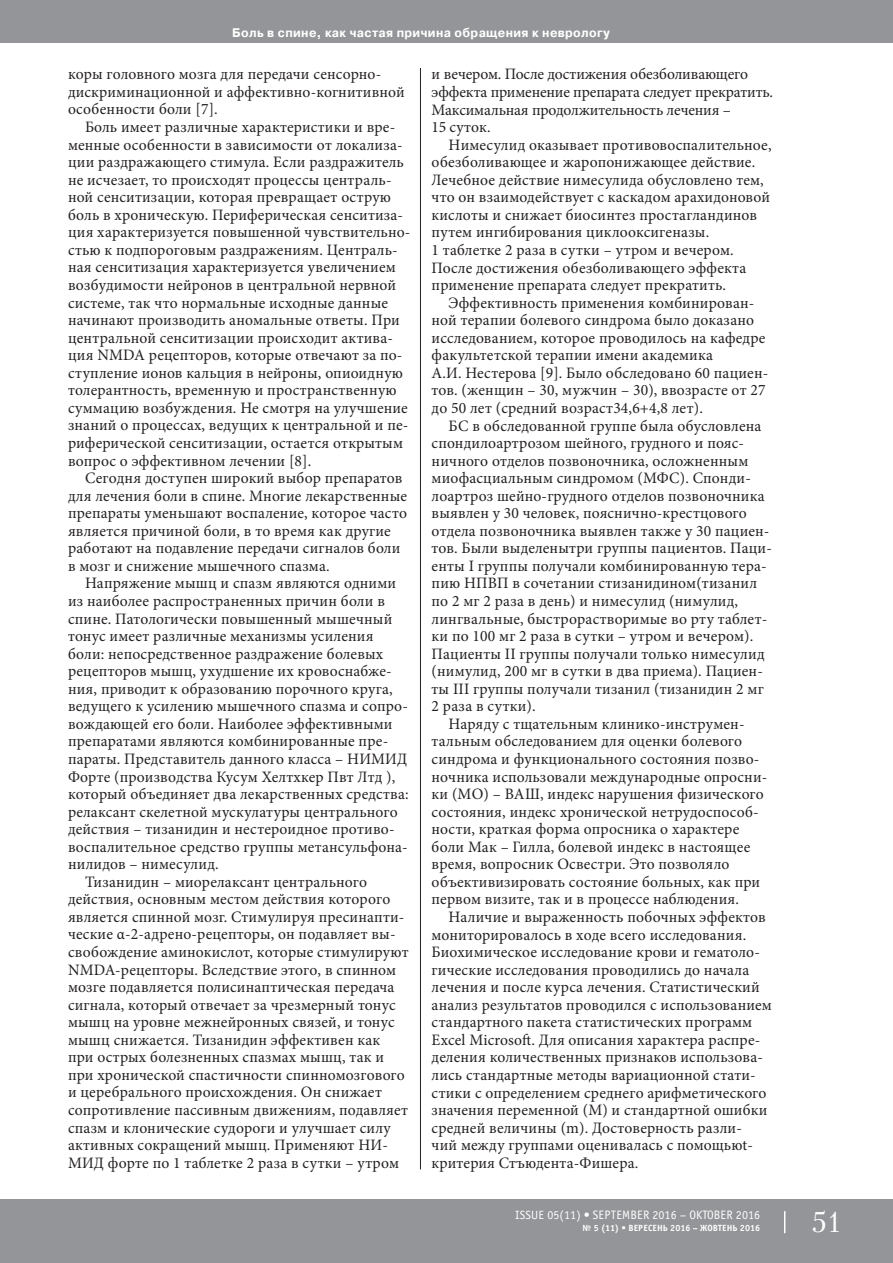
<style>
.page{position:relative;width:893px;height:1263px;background:#fff}
.page>*{position:absolute;margin:0;border:0;box-sizing:border-box;transform-origin:0 0}
.t1{font:28.5px "Petersburg C";color:#fff}
.t2{font:15.9px/17.5px "Minion Pro";letter-spacing:.01em;color:#231f20}
.t3{font:15.9px/17.5px "Minion Pro";letter-spacing:-.01em;color:#231f20}
.t4{font:700 12.45px "Pragmatica C";letter-spacing:.03em;color:#fff;scale:.96 1}
.t5{font:12px "Officina Sans C";letter-spacing:.01em;color:#fff}
.t6{font:700 9px "Officina Sans C";letter-spacing:.01em;color:#fff}
.s1{font-size:12.3px}
</style>
<div class="page">
<div style="left:0;top:0;width:893px;height:43px;background:#939598"></div>
<div style="left:0;top:1199px;width:893px;height:64px;background:#939598"></div>
<svg style="left:784px;top:1211px;width:1px;height:22px"></svg>
<hr style="left:420px;top:68px;width:1px;height:1101px;background:#231f20">
<p class="t4" style="left:232px;top:26px;width:395px">Боль в спине, как частая причина обращения к неврологу</p>
<p class="t2" style="left:68px;top:66px;width:338px">коры головного мозга для передачи сенсорно&shy;дискриминационной и аффективно-когнитивной особенности боли [7].</p>
<p class="t2" style="left:68px;top:118px;width:344px;text-indent:17px">Боль имеет различные характеристики и вре&shy;менные особенности в зависимости от локализа&shy;ции раздражающего стимула. Если раздражитель не исчезает, то происходят процессы централь&shy;ной сенситизации, которая превращает острую боль в хроническую. Периферическая сенситиза&shy;ция характеризуется повышенной чувствительно&shy;стью к подпороговым раздражениям. Централь&shy;ная сенситизация характеризуется увеличением возбудимости нейронов в центральной нервной системе, так что нормальные исходные данные начинают производить аномальные ответы. При центральной сенситизации происходит актива&shy;ция NMDA рецепторов, которые отвечают за по&shy;ступление ионов кальция в нейроны, опиоидную толерантность, временную и пространственную суммацию возбуждения. Не смотря на улучшение знаний о процессах, ведущих к центральной и пе&shy;риферической сенситизации, остается открытым вопрос о эффективном лечении [8].</p>
<p class="t2" style="left:68px;top:469px;width:341px;text-indent:17px">Сегодня доступен широкий выбор препаратов для лечения боли в спине. Многие лекарственные препараты уменьшают воспаление, которое часто является причиной боли, в то время как другие работают на подавление передачи сигналов боли в мозг и снижение мышечного спазма.</p>
<p class="t2" style="left:85px;top:575px;width:313px">Напряжение мышц и спазм являются одними</p>
<p class="t2" style="left:68px;top:592px;width:318px">из наиболее распространенных причин боли в</p>
<p class="t2" style="left:68px;top:610px;width:326px">спине. Патологически повышенный мышечный</p>
<p class="t2" style="left:68px;top:627px;width:307px">тонус имеет различные механизмы усиления</p>
<p class="t2" style="left:68px;top:645px;width:317px">боли: непосредственное раздражение болевых</p>
<p class="t2" style="left:68px;top:662px;width:325px">рецепторов мышц, ухудшение их кровоснабже-</p>
<p class="t2" style="left:68px;top:680px;width:326px">ния, приводит к образованию порочного круга,</p>
<p class="t2" style="left:68px;top:697px;width:341px">ведущего к усилению мышечного спазма и сопро-</p>
<p class="t2" style="left:68px;top:715px;width:326px">вождающей его боли. Наиболее эффективными</p>
<p class="t2" style="left:68px;top:733px;width:322px">препаратами являются комбинированные пре-</p>
<p class="t2" style="left:68px;top:750px;width:341px">параты. Представитель данного класса – НИМИД</p>
<p class="t2" style="left:68px;top:768px;width:329px">Форте (производства Кусум Хелтхкер Пвт Лтд ),</p>
<p class="t2" style="left:68px;top:785px;width:342px">который объединяет два лекарственных средства:</p>
<p class="t2" style="left:68px;top:803px;width:331px">релаксант скелетной мускулатуры центрального</p>
<p class="t2" style="left:68px;top:820px;width:328px">действия – тизанидин и нестероидное противо-</p>
<p class="t2" style="left:68px;top:838px;width:341px">воспалительное средство группы метансульфона-</p>
<p class="t2" style="left:68px;top:855px;width:152px">нилидов – нимесулид.</p>
<p class="t2" style="left:85px;top:873px;width:283px">Тизанидин – миорелаксант центрального</p>
<p class="t2" style="left:68px;top:890px;width:324px">действия, основным местом действия которого</p>
<p class="t2" style="left:68px;top:908px;width:338px">является спинной мозг. Стимулируя пресинапти-</p>
<p class="t2" style="left:68px;top:926px;width:329px">ческие α-2-адрено-рецепторы, он подавляет вы-</p>
<p class="t2" style="left:68px;top:943px;width:342px">свобождение аминокислот, которые стимулируют</p>
<p class="t2" style="left:68px;top:961px;width:330px">NMDA-рецепторы. Вследствие этого, в спинном</p>
<p class="t2" style="left:68px;top:978px;width:328px">мозге подавляется полисинаптическая передача</p>
<p class="t2" style="left:68px;top:996px;width:329px">сигнала, который отвечает за чрезмерный тонус</p>
<p class="t2" style="left:68px;top:1013px;width:328px">мышц на уровне межнейронных связей, и тонус</p>
<p class="t2" style="left:68px;top:1031px;width:314px">мышц снижается. Тизанидин эффективен как</p>
<p class="t2" style="left:68px;top:1048px;width:318px">при острых болезненных спазмах мышц, так и</p>
<p class="t2" style="left:68px;top:1066px;width:338px">при хронической спастичности спинномозгового</p>
<p class="t2" style="left:68px;top:1084px;width:315px">и церебрального происхождения. Он снижает</p>
<p class="t2" style="left:68px;top:1101px;width:342px">сопротивление пассивным движениям, подавляет</p>
<p class="t2" style="left:68px;top:1119px;width:324px">спазм и клонические судороги и улучшает силу</p>
<p class="t2" style="left:68px;top:1136px;width:321px">активных сокращений мышц. Применяют НИ-</p>
<p class="t2" style="left:68px;top:1154px;width:333px">МИД форте по 1 таблетке 2 раза в сутки – утром</p>
<p class="t3" style="left:432px;top:66px;width:343px">и вечером. После достижения обезболивающего эффекта применение препарата следует прекратить.<br>Максимальная продолжительность лечения –<br>15 суток.</p>
<p class="t2" style="left:432px;top:136px;width:341px;text-indent:17px">Нимесулид оказывает противовоспалительное, обезболивающее и жаропонижающее действие.<br>Лечебное действие нимесулида обусловлено тем, что он взаимодействует с каскадом арахидоновой кислоты и снижает биосинтез простагландинов путем ингибирования циклооксигеназы.<br>1 таблетке 2 раза в сутки – утром и вечером.<br>После достижения обезболивающего эффекта применение препарата следует прекратить.</p>
<p class="t2" style="left:432px;top:294px;width:338px;text-indent:17px">Эффективность применения комбинирован&shy;ной терапии болевого синдрома было доказано исследованием, которое проводилось на кафедре факультетской терапии имени академика<br>А.И. Нестерова [9]. Было обследовано 60 пациен&shy;тов. (женщин – 30, мужчин – 30), ввозрасте от 27 до 50 лет (средний возраст34,6+4,8 лет).</p>
<p class="t2" style="left:449px;top:417px;width:314px">БС в обследованной группе была обусловлена</p>
<p class="t2" style="left:432px;top:434px;width:314px">спондилоартрозом шейного, грудного и пояс-</p>
<p class="t2" style="left:432px;top:452px;width:318px">ничного отделов позвоночника, осложненным</p>
<p class="t2" style="left:432px;top:469px;width:321px">миофасциальным синдромом (МФС). Спонди-</p>
<p class="t2" style="left:432px;top:487px;width:334px">лоартроз шейно-грудного отделов позвоночника</p>
<p class="t2" style="left:432px;top:504px;width:317px">выявлен у 30 человек, пояснично-крестцового</p>
<p class="t2" style="left:432px;top:522px;width:339px">отдела позвоночника выявлен также у 30 пациен-</p>
<p class="t2" style="left:432px;top:540px;width:342px">тов. Были выделенытри группы пациентов. Паци-</p>
<p class="t2" style="left:432px;top:557px;width:337px">енты I группы получали комбинированную тера-</p>
<p class="t2" style="left:432px;top:575px;width:327px">пию НПВП в сочетании стизанидином(тизанил</p>
<p class="t2" style="left:432px;top:592px;width:308px">по 2 мг 2 раза в день) и нимесулид (нимулид,</p>
<p class="t2" style="left:432px;top:610px;width:337px">лингвальные, быстрорастворимые во рту таблет-</p>
<p class="t2" style="left:432px;top:627px;width:323px">ки по 100 мг 2 раза в сутки – утром и вечером).</p>
<p class="t2" style="left:432px;top:645px;width:335px">Пациенты II группы получали только нимесулид</p>
<p class="t2" style="left:432px;top:662px;width:333px">(нимулид, 200 мг в сутки в два приема). Пациен-</p>
<p class="t2" style="left:432px;top:680px;width:334px">ты III группы получали тизанил (тизанидин 2 мг</p>
<p class="t2" style="left:432px;top:697px;width:106px">2 раза в сутки).</p>
<p class="t2" style="left:449px;top:715px;width:296px">Наряду с тщательным клинико-инструмен-</p>
<p class="t2" style="left:432px;top:733px;width:312px">тальным обследованием для оценки болевого</p>
<p class="t2" style="left:432px;top:750px;width:329px">синдрома и функционального состояния позво-</p>
<p class="t2" style="left:432px;top:768px;width:337px">ночника использовали международные опросни-</p>
<p class="t2" style="left:432px;top:785px;width:334px">ки (МО) – ВАШ, индекс нарушения физического</p>
<p class="t2" style="left:432px;top:803px;width:329px">состояния, индекс хронической нетрудоспособ-</p>
<p class="t2" style="left:432px;top:820px;width:309px">ности, краткая форма опросника о характере</p>
<p class="t2" style="left:432px;top:838px;width:320px">боли Мак – Гилла, болевой индекс в настоящее</p>
<p class="t2" style="left:432px;top:855px;width:299px">время, вопросник Освестри. Это позволяло</p>
<p class="t2" style="left:432px;top:873px;width:330px">объективизировать состояние больных, как при</p>
<p class="t2" style="left:432px;top:891px;width:309px">первом визите, так и в процессе наблюдения.</p>
<p class="t2" style="left:449px;top:908px;width:319px">Наличие и выраженность побочных эффектов</p>
<p class="t2" style="left:432px;top:926px;width:316px">мониторировалось в ходе всего исследования.</p>
<p class="t2" style="left:432px;top:943px;width:330px">Биохимическое исследование крови и гематоло-</p>
<p class="t2" style="left:432px;top:961px;width:319px">гические исследования проводились до начала</p>
<p class="t2" style="left:432px;top:978px;width:330px">лечения и после курса лечения. Статистический</p>
<p class="t2" style="left:432px;top:996px;width:342px">анализ результатов проводился с использованием</p>
<p class="t2" style="left:432px;top:1013px;width:322px">стандартного пакета статистических программ</p>
<p class="t2" style="left:432px;top:1031px;width:330px">Excel Microsoft. Для описания характера распре-</p>
<p class="t2" style="left:432px;top:1049px;width:333px">деления количественных признаков использова-</p>
<p class="t2" style="left:432px;top:1066px;width:326px">лись стандартные методы вариационной стати-</p>
<p class="t2" style="left:432px;top:1084px;width:336px">стики с определением среднего арифметического</p>
<p class="t2" style="left:432px;top:1101px;width:337px">значения переменной (М) и стандартной ошибки</p>
<p class="t2" style="left:432px;top:1119px;width:312px">средней величины (m). Достоверность разли-</p>
<p class="t2" style="left:432px;top:1136px;width:323px">чий между группами оценивалась с помощьюt-</p>
<p class="t2" style="left:432px;top:1154px;width:208px">критерия Стъюдента-Фишера.</p>
<p class="t5" style="left:515px;top:1209px;width:246px">ISSUE 05(11) • <span class="s1">SEPTEMBER</span> 2016 – <span class="s1">OKTOBER</span> 2016</p>
<p class="t6" style="left:583px;top:1223px;width:179px">№ 5 (11) • вересень 2016 – жовтень 2016</p>
<h1 class="t1" style="left:812px;top:1205px;width:31px">51</h1>
</div>
